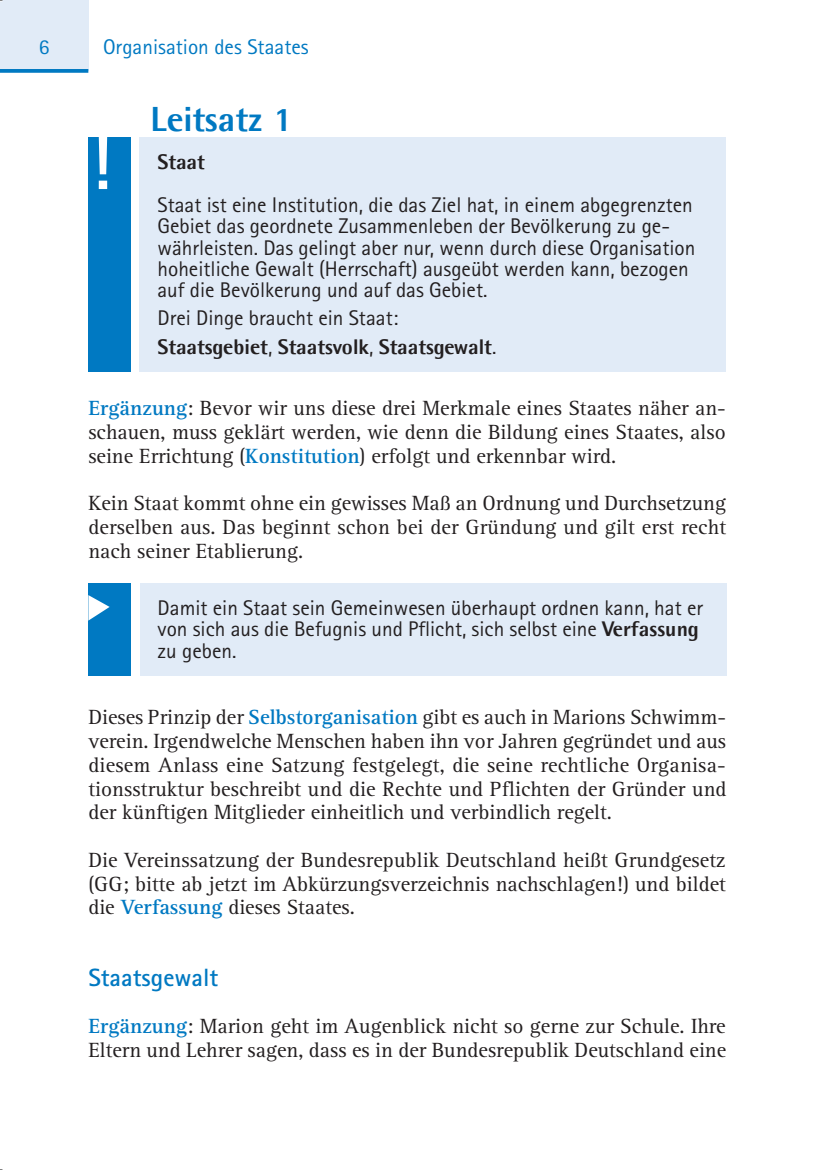
<style>
.page{position:relative;width:815px;height:1170px;background:#fff}
.page>*{position:absolute;margin:0;border:0;box-sizing:border-box;transform-origin:0 0}
.t1{font:75px "Frutiger LT Std";color:#fff}
.t2{font:700 35px "Agfa Rotis Semisans Ex";color:#0079c2}
.t3{font:700 25px "Rotis Sans Serif Pro";color:#0079c2}
.t4{font:21.25px/23.8px "Rotis Serif Pro";color:#231f20;text-align:justify}
.t5{font:21.25px/21.2px "Rotis Sans Serif Pro";color:#231f20}
.t6{font:700 21.25px "Agfa Rotis Semisans Ex";color:#231f20}
.t7{font:21.25px "Rotis Sans Serif Pro";color:#0079c2}
.s1{font-family:"Rotis Sans Serif Pro";font-weight:400}
.s2{font-weight:700;color:#0079c2}
.s3{font-family:"Agfa Rotis Semisans Ex";font-weight:700}
</style>
<div class="page">
<div style="left:0;top:0;width:88px;height:71px;background:#e1ebf7"></div>
<svg style="left:0;top:69px;width:88px;height:4px"></svg>
<div style="left:140px;top:137px;width:586px;height:234px;background:#e1ebf7"></div>
<div style="left:88px;top:137px;width:43px;height:234px;background:#0079c2"></div>
<div style="left:140px;top:582px;width:586px;height:93px;background:#e1ebf7"></div>
<div style="left:89px;top:582px;width:42px;height:93px;background:#0079c2"></div>
<svg style="left:88px;top:595px;width:22px;height:25px"></svg>
<p class="t7" style="left:39px;top:34px;width:12px">6</p>
<p class="t7" style="left:103px;top:34px;width:207px">Organisation des Staates</p>
<h1 class="t1" style="left:88px;top:119px;width:31px">!</h1>
<h2 class="t2" style="left:150px;top:98px;width:144px">Leitsatz 1</h2>
<p class="t6" style="left:157px;top:149px;width:49px">Staat</p>
<p class="t5" style="left:157px;top:194px;width:539px">Staat ist eine Institution, die das Ziel hat, in einem abgegrenzten Gebiet das geordnete Zusammenleben der Bevölkerung zu ge&shy;währleisten. Das gelingt aber nur, wenn durch diese Organisation hoheitliche Gewalt (Herrschaft) ausgeübt werden kann, bezogen auf die Bevölkerung und auf das Gebiet.</p>
<p class="t5" style="left:157px;top:308px;width:242px">Drei Dinge braucht ein Staat:</p>
<p class="t6" style="left:157px;top:333px;width:341px">Staatsgebiet<span class="s1">,</span> Staatsvolk<span class="s1">,</span> Staatsgewalt<span class="s1">.</span></p>
<p class="t4" style="left:88px;top:396px;width:639px"><span class="s2">Ergänzung</span>: Bevor wir uns diese drei Merkmale eines Staates näher an&shy;schauen, muss geklärt werden, wie denn die Bildung eines Staates, also seine Errichtung (<span class="s2">Konstitution</span>) erfolgt und erkennbar wird.</p>
<p class="t4" style="left:88px;top:491px;width:639px">Kein Staat kommt ohne ein gewisses Maß an Ordnung und Durchsetzung derselben aus. Das beginnt schon bei der Gründung und gilt erst recht nach seiner Etablierung.</p>
<p class="t5" style="left:158px;top:597px;width:547px">Damit ein Staat sein Gemeinwesen überhaupt ordnen kann, hat er von sich aus die Befugnis und Pflicht, sich selbst eine <span class="s3">Verfassung </span>zu geben.</p>
<p class="t4" style="left:88px;top:705px;width:640px;text-align:left">Dieses Prinzip der <span class="s2">Selbstorganisation</span> gibt es auch in Marions Schwimm&shy;verein. Irgendwelche Menschen haben ihn vor Jahren gegründet und aus diesem Anlass eine Satzung festgelegt, die seine rechtliche Organisa&shy;tionsstruktur beschreibt und die Rechte und Pflichten der Gründer und der künftigen Mitglieder einheitlich und verbindlich regelt.</p>
<p class="t4" style="left:88px;top:847px;width:639px">Die Vereinssatzung der Bundesrepublik Deutschland heißt Grundgesetz (GG; bitte ab jetzt im Abkürzungsverzeichnis nachschlagen!) und bildet die <span class="s2">Verfassung</span> dieses Staates.</p>
<p class="t3" style="left:88px;top:961px;width:132px">Staatsgewalt</p>
<p class="t4" style="left:88px;top:1014px;width:639px"><span class="s2">Ergänzung</span>: Marion geht im Augenblick nicht so gerne zur Schule. Ihre<br>Eltern und Lehrer sagen, dass es in der Bundesrepublik Deutschland eine</p>
</div>
